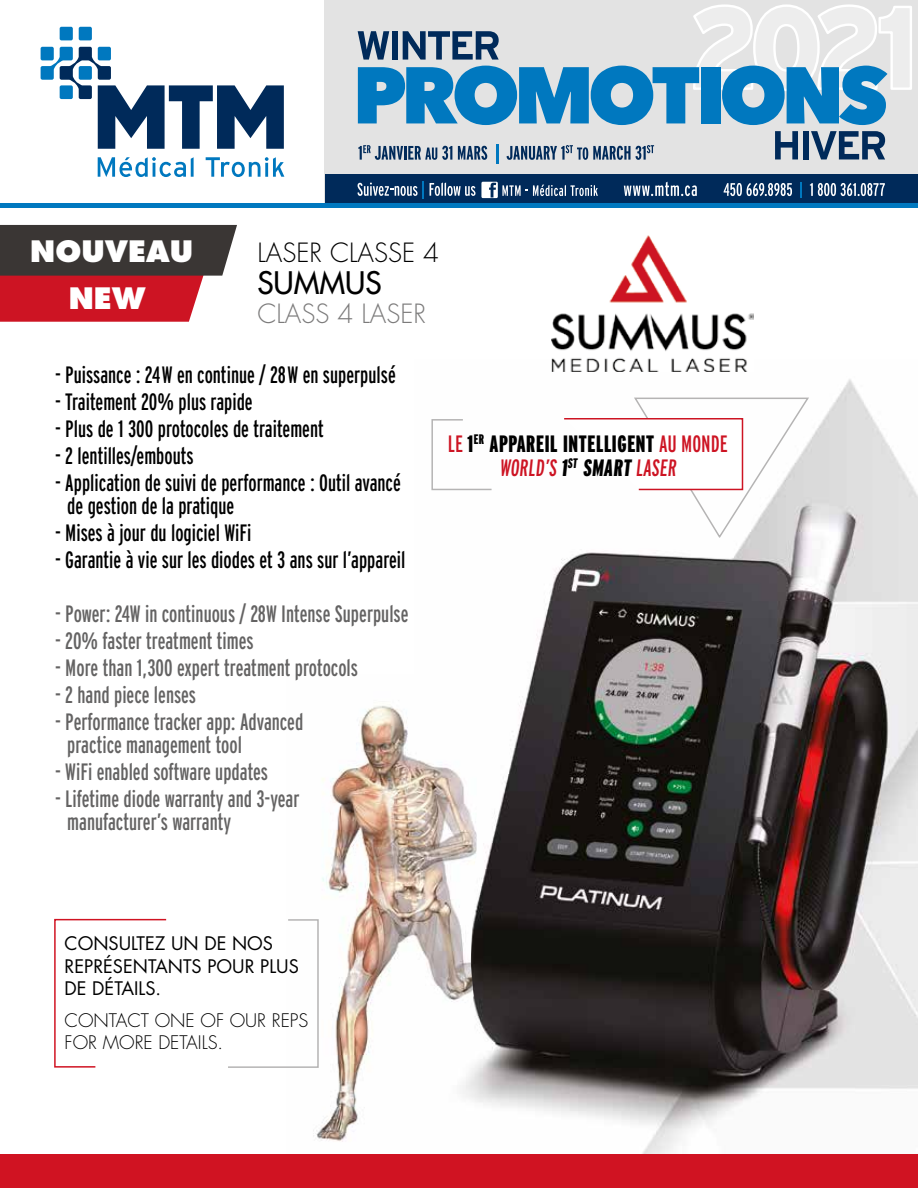
<style>
.page{position:relative;width:918px;height:1188px;background:#fff}
.page>*{position:absolute;margin:0;border:0;box-sizing:border-box;transform-origin:0 0}
.t1{font:500 30.15px "Futura Std";color:#000}
.t2{font:800 28.8px "Futura Std";color:#fff}
.t3{font:300 25.8px "Futura Std";color:#000}
.t4{font:300 25.8px "Futura Std";color:#7c7b7b}
.t5{font:extra-condensed 23.7px/22.5px "Interstate";color:#646363}
.t6{font:extra-condensed 23.7px/22.5px "Interstate";color:#000}
.t7{font:900 extra-condensed 23.7px/24px "Interstate";letter-spacing:.025em;color:#000;text-align:center}
.t8{font:18.15px/22.5px "Futura Std";color:#000}
.t9{font:300 18.15px/22.5px "Futura Std";color:#000}
.s1{font-weight:400;color:#cd1423}
</style>
<div class="page">
<img style="left:477px;top:360px;width:441px;height:795px">
<img style="left:552px;top:236px;width:202px;height:136px">
<img style="left:286px;top:705px;width:191px;height:450px">
<div style="left:0;top:1155px;width:918px;height:33px;background:#d01322"></div>
<svg style="left:54px;top:918px;width:113px;height:150px"></svg>
<svg style="left:228px;top:918px;width:91px;height:151px"></svg>
<svg style="left:431px;top:418px;width:62px;height:73px"></svg>
<svg style="left:563px;top:397px;width:247px;height:145px"></svg>
<svg style="left:0;top:225px;width:237px;height:97px;background:#873c41"></svg>
<div style="left:325px;top:0;width:593px;height:203px;background:#e3e3e3"></div>
<div style="left:60px;top:27px;width:13px;height:13px;background:#0078bf;border-radius:2px"></div>
<div style="left:79px;top:27px;width:13px;height:13px;background:#0078bf;border-radius:2px"></div>
<svg style="left:41px;top:47px;width:243px;height:102px"></svg>
<svg style="left:98px;top:157px;width:96px;height:20px"></svg>
<svg style="left:206px;top:157px;width:78px;height:20px"></svg>
<div style="left:325px;top:175px;width:593px;height:28px;background:#002a5a"></div>
<div style="left:0;top:203px;width:918px;height:5px;background:#0078bf"></div>
<svg style="left:357px;top:181px;width:67px;height:18px"></svg>
<svg style="left:624px;top:182px;width:73px;height:14px"></svg>
<svg style="left:724px;top:183px;width:68px;height:13px"></svg>
<svg style="left:800px;top:182px;width:2px;height:16px"></svg>
<svg style="left:810px;top:183px;width:75px;height:13px"></svg>
<svg style="left:430px;top:182px;width:168px;height:16px"></svg>
<svg style="left:775px;top:131px;width:23px;height:28px"></svg>
<div style="left:803px;top:131px;width:5px;height:28px;background:#002a5a"></div>
<svg style="left:811px;top:131px;width:74px;height:28px"></svg>
<svg style="left:358px;top:4px;width:554px;height:121px"></svg>
<svg style="left:358px;top:145px;width:94px;height:15px"></svg>
<svg style="left:458px;top:146px;width:29px;height:14px"></svg>
<svg style="left:496px;top:144px;width:2px;height:19px"></svg>
<svg style="left:507px;top:145px;width:147px;height:15px"></svg>
<p class="t2" style="left:30px;top:233px;width:164px">NOUVEAU</p>
<p class="t2" style="left:69px;top:280px;width:78px">NEW</p>
<p class="t3" style="left:257px;top:237px;width:183px">LASER CLASSE 4</p>
<p class="t1" style="left:257px;top:264px;width:126px">SUMMUS</p>
<p class="t4" style="left:257px;top:298px;width:170px">CLASS 4 LASER</p>
<p class="t6" style="left:55px;top:363px;width:342px">- Puissance : 24W en continue / 28W en superpulsé</p>
<p class="t6" style="left:55px;top:390px;width:199px">- Traitement 20% plus rapide</p>
<p class="t6" style="left:55px;top:417px;width:270px">- Plus de 1 300 protocoles de traitement</p>
<p class="t6" style="left:55px;top:445px;width:140px">- 2 lentilles/embouts</p>
<p class="t6" style="left:67px;top:472px;width:335px;text-indent:-12px">- Application de suivi de performance : Outil avancé de gestion de la pratique</p>
<p class="t6" style="left:55px;top:521px;width:198px">- Mises à jour du logiciel WiFi</p>
<p class="t6" style="left:55px;top:548px;width:352px">- Garantie à vie sur les diodes et 3 ans sur l’appareil</p>
<p class="t5" style="left:55px;top:602px;width:355px">- Power: 24W in continuous / 28W Intense Superpulse</p>
<p class="t5" style="left:55px;top:630px;width:200px">- 20% faster treatment times</p>
<p class="t5" style="left:55px;top:657px;width:304px">- More than 1,300 expert treatment protocols</p>
<p class="t5" style="left:55px;top:684px;width:142px">- 2 hand piece lenses</p>
<p class="t5" style="left:67px;top:711px;width:238px;text-indent:-12px">- Performance tracker app: Advanced practice management tool</p>
<p class="t5" style="left:55px;top:760px;width:215px">- WiFi enabled software updates</p>
<p class="t5" style="left:67px;top:787px;width:234px;text-indent:-12px">- Lifetime diode warranty and 3-year manufacturer’s warranty</p>
<p class="t7" style="left:448px;top:432px;width:281px"><span class="s1">LE</span> 1<sup>ER</sup> APPAREIL INTELLIGENT <span class="s1">AU MONDE<br>WORLD’S</span> 1<sup>ST</sup> SMART <span class="s1">LASER</span></p>
<p class="t8" style="left:65px;top:933px;width:236px">CONSULTEZ UN DE NOS<br>REPRÉSENTANTS POUR PLUS<br>DE DÉTAILS.</p>
<p class="t9" style="left:65px;top:1010px;width:245px">CONTACT ONE OF OUR REPS<br>FOR MORE DETAILS.</p>
</div>
